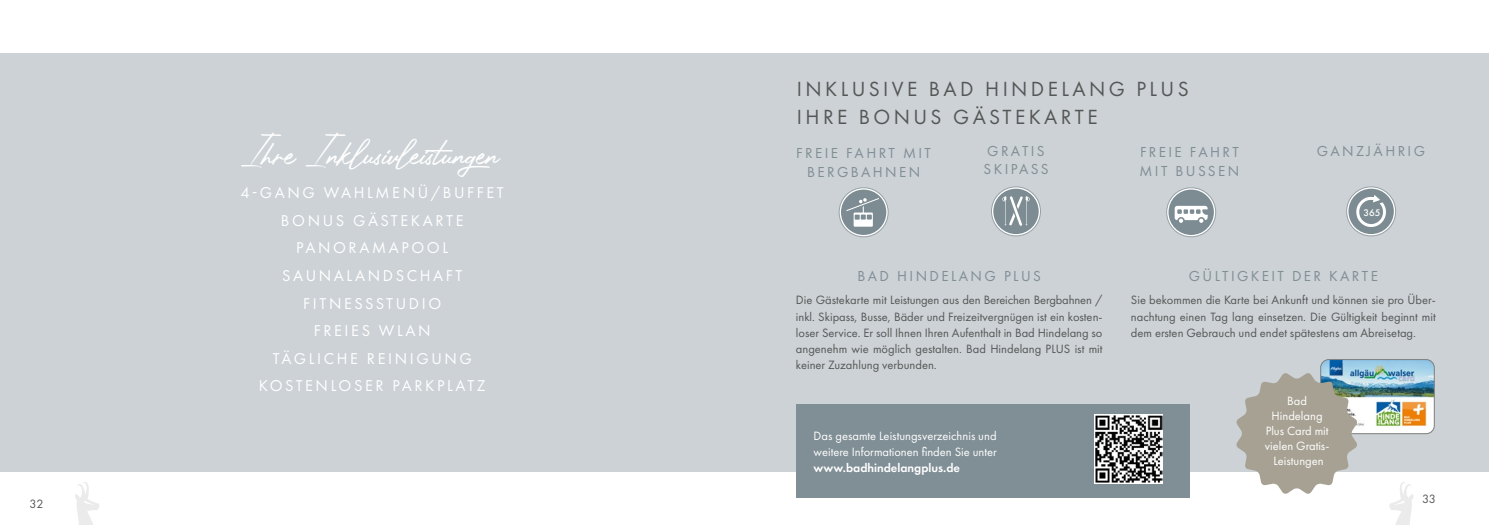
<style>
.page{position:relative;width:1489px;height:525px;background:#fff}
.page>*{position:absolute;margin:0;border:0;box-sizing:border-box;transform-origin:0 0}
.t1{font:41.25px "Photograph Signature";color:#fff}
.t2{font:21.25px/27.5px "Futura PT";letter-spacing:.16em;color:#555756}
.t3{font:16.25px/27.5px "Futura PT";letter-spacing:.16em;color:#fff;text-align:center}
.t4{font:15px/18.8px "Futura PT";letter-spacing:.16em;color:#808e95}
.t5{font:12.5px/16.2px "Futura PT";color:#555756;text-align:justify}
.t6{font:12.5px/15px "Futura PT";color:#fff;text-align:center}
.t7{font:600 12.5px "Futura PT";color:#fff}
.t8{font:500 10px "Futura PT";color:#fff}
</style>
<div class="page">
<svg style="left:75px;top:482px;width:24px;height:42px"></svg>
<svg style="left:1389px;top:482px;width:24px;height:42px"></svg>
<div style="left:0;top:53px;width:1488px;height:418px;background:#cdd2d6"></div>
<img style="left:1322px;top:359px;width:112px;height:74px">
<div style="left:1320px;top:359px;width:114px;height:75px;border:1px solid #7d7f7e;border-radius:8px"></div>
<svg style="left:1346px;top:187px;width:49px;height:49px"></svg>
<div style="left:1346px;top:186px;width:49px;height:50px;border:1px solid #96a1a7;border-radius:50%"></div>
<div style="left:1348px;top:188px;width:45px;height:46px;background:#7d8c92;border-radius:50%"></div>
<svg style="left:1355px;top:195px;width:31px;height:32px"></svg>
<svg style="left:991px;top:187px;width:49px;height:49px"></svg>
<div style="left:991px;top:186px;width:49px;height:50px;border:1px solid #96a1a7;border-radius:50%"></div>
<div style="left:993px;top:188px;width:45px;height:46px;background:#7d8c92;border-radius:50%"></div>
<svg style="left:1166px;top:188px;width:49px;height:49px"></svg>
<div style="left:1166px;top:187px;width:49px;height:50px;border:1px solid #96a1a7;border-radius:50%"></div>
<div style="left:1168px;top:189px;width:45px;height:46px;background:#7d8c92;border-radius:50%"></div>
<svg style="left:1174px;top:206px;width:33px;height:17px"></svg>
<svg style="left:839px;top:188px;width:49px;height:49px"></svg>
<div style="left:838px;top:187px;width:50px;height:50px;border:1px solid #96a1a7;border-radius:50%"></div>
<div style="left:841px;top:189px;width:45px;height:46px;background:#7d8c92;border-radius:50%"></div>
<svg style="left:846px;top:198px;width:33px;height:28px"></svg>
<svg style="left:1235px;top:372px;width:122px;height:122px"></svg>
<div style="left:795px;top:404px;width:394px;height:93px;background:#808e95"></div>
<img style="left:1094px;top:414px;width:68px;height:68px">
<svg style="left:1002px;top:196px;width:27px;height:30px"></svg>
<p class="t5" style="left:29px;top:495px;width:16px">32</p>
<h1 class="t1" style="left:245px;top:117px;width:256px">Ihre Inklusivleistungen</h1>
<h3 class="t3" style="left:240px;top:179px;width:265px">4-GANG WAHLMENÜ/BUFFET<br>BONUS GÄSTEKARTE<br>PANORAMAPOOL<br>SAUNALANDSCHAFT<br>FITNESSSTUDIO<br>FREIES WLAN<br>TÄGLICHE REINIGUNG<br>KOSTENLOSER PARKPLATZ</h3>
<h2 class="t2" style="left:796px;top:75px;width:393px">INKLUSIVE BAD HINDELANG PLUS<br>IHRE BONUS GÄSTEKARTE</h2>
<p class="t4" style="left:796px;top:144px;width:136px;text-align:center">FREIE FAHRT MIT<br>BERGBAHNEN</p>
<p class="t4" style="left:987px;top:141px;width:59px">GRATIS</p>
<p class="t4" style="left:1316px;top:142px;width:110px">GANZJÄHRIG</p>
<p class="t4" style="left:983px;top:160px;width:66px">SKIPASS</p>
<p class="t4" style="left:1139px;top:142px;width:101px">FREIE FAHRT<br>MIT BUSSEN</p>
<p class="t8" style="left:1363px;top:207px;width:19px">365</p>
<p class="t4" style="left:857px;top:266px;width:185px">BAD HINDELANG PLUS</p>
<p class="t5" style="left:795px;top:292px;width:308px">Die Gästekarte mit Leistungen aus den Bereichen Bergbahnen / inkl. Skipass, Busse, Bäder und Freizeitvergnügen ist ein kosten&shy;loser Service. Er soll Ihnen Ihren Aufenthalt in Bad Hindelang so angenehm wie möglich gestalten. Bad Hindelang PLUS ist mit keiner Zuzahlung verbunden.</p>
<p class="t6" style="left:813px;top:427px;width:185px;line-height:16.2px;text-align:left">Das gesamte Leistungsverzeichnis und weitere Informationen finden Sie unter</p>
<p class="t7" style="left:813px;top:460px;width:148px">www.badhindelangplus.de</p>
<p class="t4" style="left:1188px;top:266px;width:190px">GÜLTIGKEIT DER KARTE</p>
<p class="t5" style="left:1130px;top:292px;width:306px">Sie bekommen die Karte bei Ankunft und können sie pro Über&shy;nachtung einen Tag lang einsetzen. Die Gültigkeit beginnt mit dem ersten Gebrauch und endet spätestens am Abreisetag.</p>
<p class="t6" style="left:1264px;top:393px;width:66px">Bad<br>Hindelang<br>Plus Card mit vielen Gratis-<br>Leistungen</p>
<p class="t5" style="left:1421px;top:490px;width:15px">33</p>
</div>
